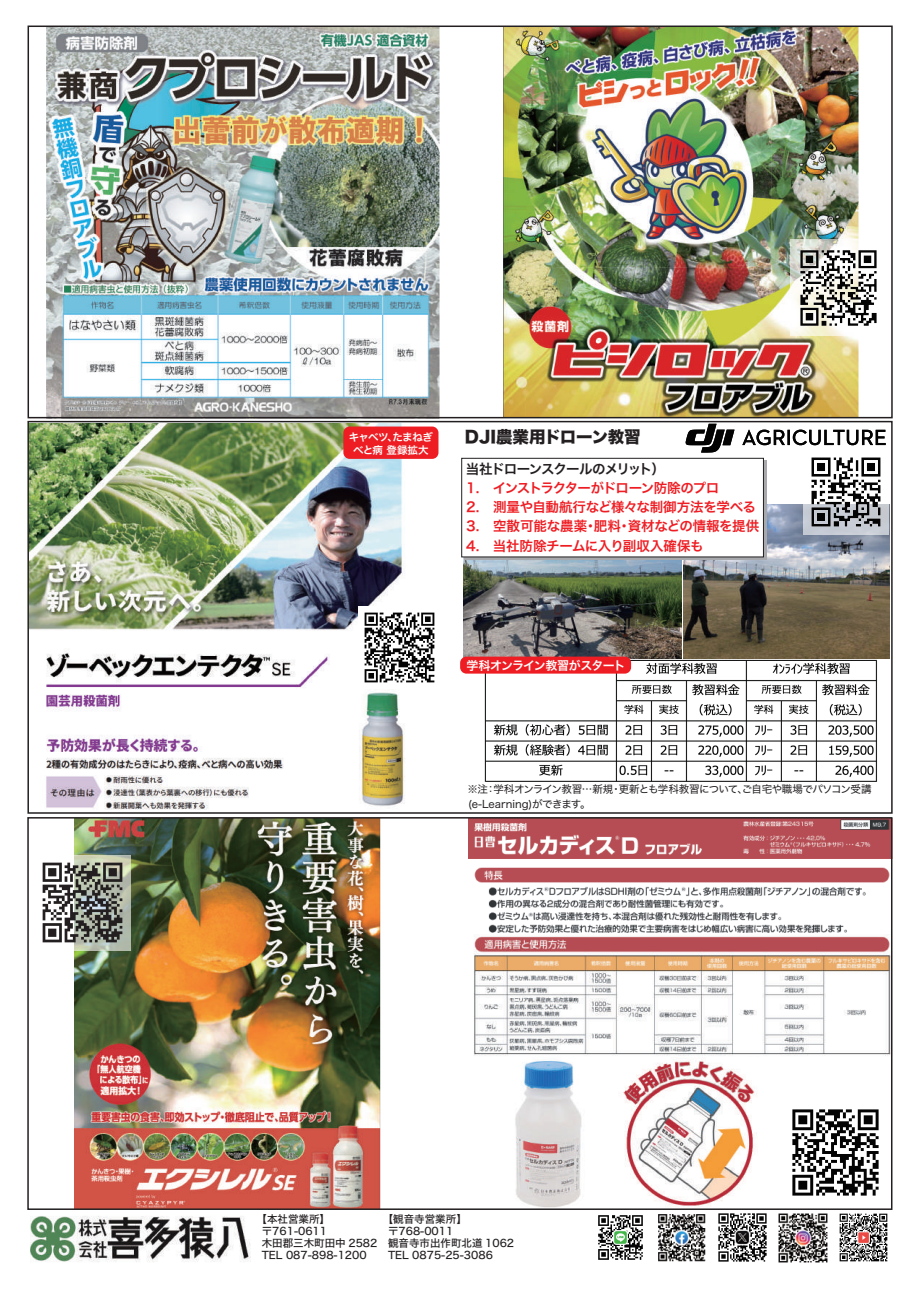
<style>
.page{position:relative;width:919px;height:1289px;background:#fff}
.page>*{position:absolute;margin:0;border:0;box-sizing:border-box;transform-origin:0 0}
.t1{font:16.5px "Hiragino Sans W8";letter-spacing:-.01em;color:#231f20}
.t2{font:13.5px "Hiragino Sans W6";letter-spacing:-.025em;color:#ee1d23}
.t3{font:13.5px "Hiragino Sans W6";letter-spacing:-.09em;color:#ee1d23}
.t4{font:13.5px "Hiragino Sans W6";letter-spacing:-.08em;color:#231f20}
.t5{font:12px "Hiragino Sans W6";letter-spacing:-.06em;color:#fff}
.t6{font:10.5px/12px "Hiragino Sans W5";color:#231f20}
.t7{font:10.5px/15px "Hiragino Sans W4";letter-spacing:-.045em;color:#231f20}
.t8{font:10.5px "Hiragino Sans W6";letter-spacing:-.05em;color:#fff}
</style>
<div class="page">
<img style="left:31px;top:1209px;width:219px;height:53px">
<img style="left:658px;top:1214px;width:48px;height:48px">
<img style="left:835px;top:1209px;width:56px;height:53px">
<img style="left:592px;top:1209px;width:51px;height:51px">
<img style="left:718px;top:1209px;width:52px;height:53px">
<img style="left:774px;top:1209px;width:57px;height:54px">
<img style="left:607px;top:1061px;width:157px;height:149px">
<img style="left:74px;top:820px;width:307px;height:386px">
<img style="left:515px;top:1060px;width:67px;height:146px">
<img style="left:684px;top:504px;width:205px;height:155px">
<img style="left:463px;top:557px;width:218px;height:102px">
<div style="left:464px;top:460px;width:303px;height:100px;background:linear-gradient(to right,#a8a9ad,#a8a9ad)"></div>
<div style="left:461px;top:458px;width:302px;height:99px;background:#fff;border:1px solid #231f20"></div>
<svg style="left:742px;top:429px;width:143px;height:16px"></svg>
<svg style="left:685px;top:424px;width:49px;height:28px"></svg>
<img style="left:485px;top:659px;width:392px;height:123px">
<div style="left:460px;top:656px;width:171px;height:17px;background:#ee1d23;border-radius:6px"></div>
<img style="left:30px;top:424px;width:375px;height:386px">
<img style="left:358px;top:606px;width:77px;height:82px">
<div style="left:343px;top:426px;width:95px;height:33px;background:#ee1d23;border-radius:6px"></div>
<img style="left:503px;top:29px;width:355px;height:386px">
<svg style="left:790px;top:240px;width:68px;height:96px"></svg>
<img style="left:791px;top:241px;width:86px;height:94px">
<img style="left:47px;top:29px;width:392px;height:386px">
<img style="left:42px;top:853px;width:90px;height:98px">
<img style="left:468px;top:820px;width:421px;height:113px">
<img style="left:474px;top:936px;width:415px;height:120px">
<img style="left:792px;top:1109px;width:87px;height:87px">
<img style="left:803px;top:457px;width:85px;height:77px">
<div style="left:27px;top:421px;width:865px;height:392px;border:2px solid #231f20"></div>
<div style="left:27px;top:817px;width:865px;height:392px;border:2px solid #231f20"></div>
<div style="left:28px;top:26px;width:864px;height:392px;border:2px solid #231f20"></div>
<p class="t8" style="left:349px;top:427px;width:85px">キャベツ、たまねぎ</p>
<h1 class="t1" style="left:465px;top:428px;width:177px">DJI農業用ドローン教習</h1>
<p class="t8" style="left:353px;top:440px;width:77px">べと病 登録拡大</p>
<p class="t4" style="left:466px;top:456px;width:200px">当社ドローンスクールのメリット）</p>
<p class="t3" style="left:466px;top:475px;width:255px">1. インストラクターがドローン防除のプロ</p>
<p class="t2" style="left:466px;top:495px;width:291px">2. 測量や自動航行など様々な制御方法を学べる</p>
<p class="t2" style="left:466px;top:514px;width:295px">3. 空散可能な農薬・肥料・資材などの情報を提供</p>
<p class="t2" style="left:466px;top:533px;width:239px">4. 当社防除チームに入り副収入確保も</p>
<p class="t5" style="left:466px;top:655px;width:161px">学科オンライン教習がスタート</p>
<p class="t7" style="left:467px;top:780px;width:405px">※注：学科オンライン教習…新規・更新とも学科教習について、ご自宅や職場でパソコン受講(e-Learning)ができます。</p>
<p class="t6" style="left:262px;top:1212px;width:117px;text-indent:-5px">【本社営業所】〒761-0611<br>木田郡三木町田中 2582<br>TEL 087-898-1200</p>
<p class="t6" style="left:388px;top:1211px;width:128px;text-indent:-5px">【観音寺営業所】〒768-0011<br>観音寺市出作町北道 1062<br>TEL 0875-25-3086</p>
</div>
